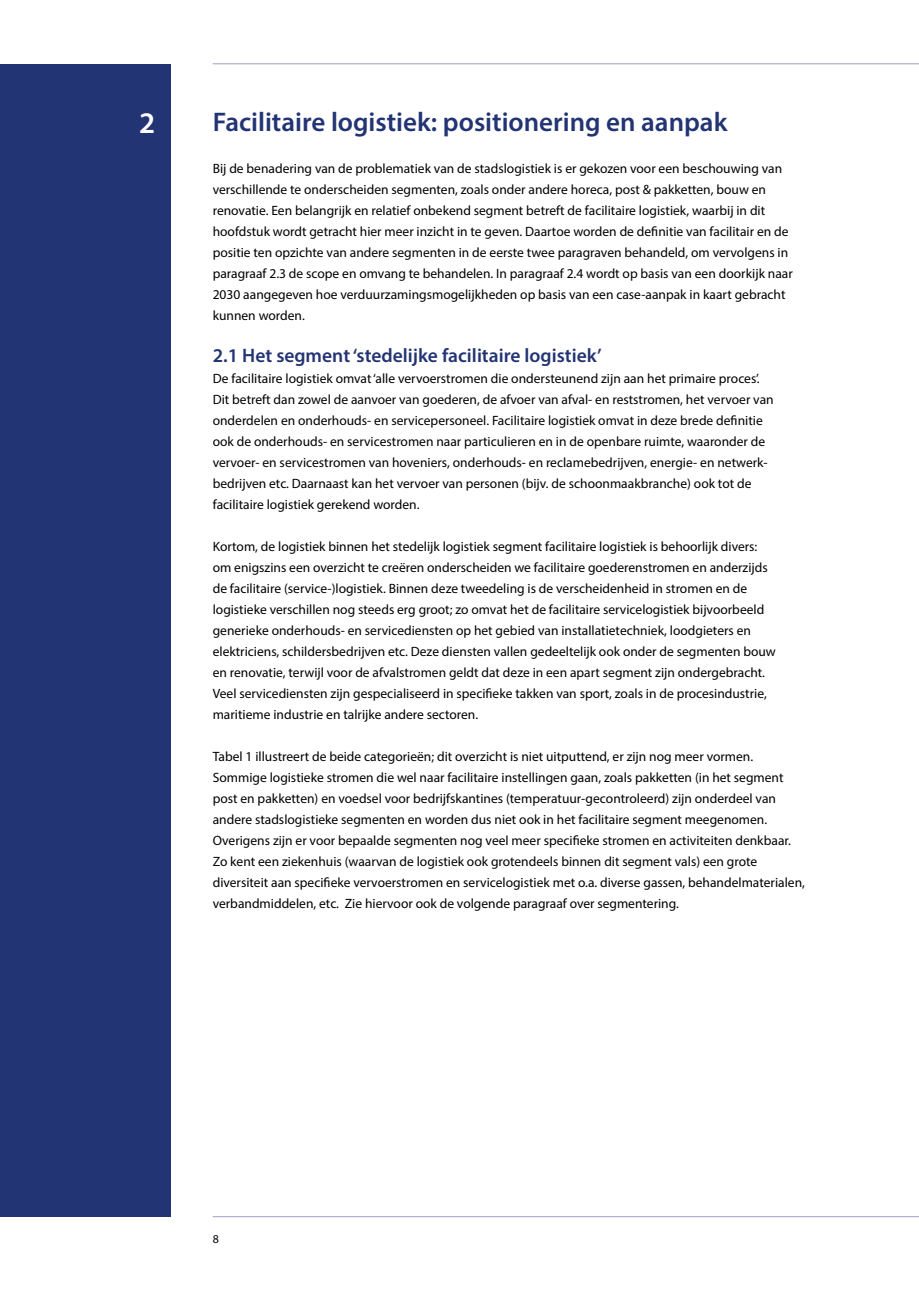
<style>
.page{position:relative;width:919px;height:1289px;background:#fff}
.page>*{position:absolute;margin:0;border:0;box-sizing:border-box;transform-origin:0 0}
.t1{font:600 30px "Myriad Pro";color:#fff}
.t2{font:600 27px "Myriad Pro";color:#233474}
.t3{font:600 19.5px "Myriad Pro";color:#233474}
.t4{font:13.5px/21px "Myriad Pro";color:#000}
.t5{font:12px "Myriad Pro";color:#000}
</style>
<div class="page">
<hr style="left:213px;top:1216px;width:705px;height:1px;background:#a29fc3">
<div style="left:0;top:64px;width:170px;height:1152px;background:#233474"></div>
<hr style="left:213px;top:63px;width:705px;height:1px;background:#a29fc3">
<h1 class="t1" style="left:139px;top:104px;width:18px">2</h1>
<h2 class="t2" style="left:213px;top:105px;width:516px">Facilitaire logistiek: positionering en aanpak</h2>
<p class="t4" style="left:213px;top:158px;width:581px">Bij de benadering van de problematiek van de stadslogistiek is er gekozen voor een beschouwing van verschillende te onderscheiden segmenten, zoals onder andere horeca, post &amp; pakketten, bouw en renovatie. Een belangrijk en relatief onbekend segment betreft de facilitaire logistiek, waarbij in dit hoofdstuk wordt getracht hier meer inzicht in te geven. Daartoe worden de definitie van facilitair en de positie ten opzichte van andere segmenten in de eerste twee paragraven behandeld, om vervolgens in paragraaf 2.3 de scope en omvang te behandelen. In paragraaf 2.4 wordt op basis van een doorkijk naar 2030 aangegeven hoe verduurzamingsmogelijkheden op basis van een case-aanpak in kaart gebracht kunnen worden.</p>
<h3 class="t3" style="left:213px;top:343px;width:390px">2.1 Het segment ‘stedelijke facilitaire logistiek’</h3>
<p class="t4" style="left:213px;top:368px;width:562px">De facilitaire logistiek omvat ‘alle vervoerstromen die ondersteunend zijn aan het primaire proces’.<br>Dit betreft dan zowel de aanvoer van goederen, de afvoer van afval- en reststromen, het vervoer van onderdelen en onderhouds- en servicepersoneel. Facilitaire logistiek omvat in deze brede definitie ook de onderhouds- en servicestromen naar particulieren en in de openbare ruimte, waaronder de vervoer- en servicestromen van hoveniers, onderhouds- en reclamebedrijven, energie- en netwerk&shy;bedrijven etc. Daarnaast kan het vervoer van personen (bijv. de schoonmaakbranche) ook tot de facilitaire logistiek gerekend worden.</p>
<p class="t4" style="left:213px;top:536px;width:564px">Kortom, de logistiek binnen het stedelijk logistiek segment facilitaire logistiek is behoorlijk divers: om enigszins een overzicht te creëren onderscheiden we facilitaire goederenstromen en anderzijds de facilitaire (service-)logistiek. Binnen deze tweedeling is de verscheidenheid in stromen en de logistieke verschillen nog steeds erg groot; zo omvat het de facilitaire servicelogistiek bijvoorbeeld generieke onderhouds- en servicediensten op het gebied van installatietechniek, loodgieters en elektriciens, schildersbedrijven etc. Deze diensten vallen gedeeltelijk ook onder de segmenten bouw en renovatie, terwijl voor de afvalstromen geldt dat deze in een apart segment zijn ondergebracht.<br>Veel servicediensten zijn gespecialiseerd in specifieke takken van sport, zoals in de procesindustrie, maritieme industrie en talrijke andere sectoren.</p>
<p class="t4" style="left:213px;top:746px;width:593px">Tabel 1 illustreert de beide categorieën; dit overzicht is niet uitputtend, er zijn nog meer vormen.<br>Sommige logistieke stromen die wel naar facilitaire instellingen gaan, zoals pakketten (in het segment post en pakketten) en voedsel voor bedrijfskantines (temperatuur-gecontroleerd) zijn onderdeel van andere stadslogistieke segmenten en worden dus niet ook in het facilitaire segment meegenomen.<br>Overigens zijn er voor bepaalde segmenten nog veel meer specifieke stromen en activiteiten denkbaar.<br>Zo kent een ziekenhuis (waarvan de logistiek ook grotendeels binnen dit segment vals) een grote diversiteit aan specifieke vervoerstromen en servicelogistiek met o.a. diverse gassen, behandelmaterialen, verbandmiddelen, etc. Zie hiervoor ook de volgende paragraaf over segmentering.</p>
<p class="t5" style="left:213px;top:1231px;width:8px">8</p>
</div>
